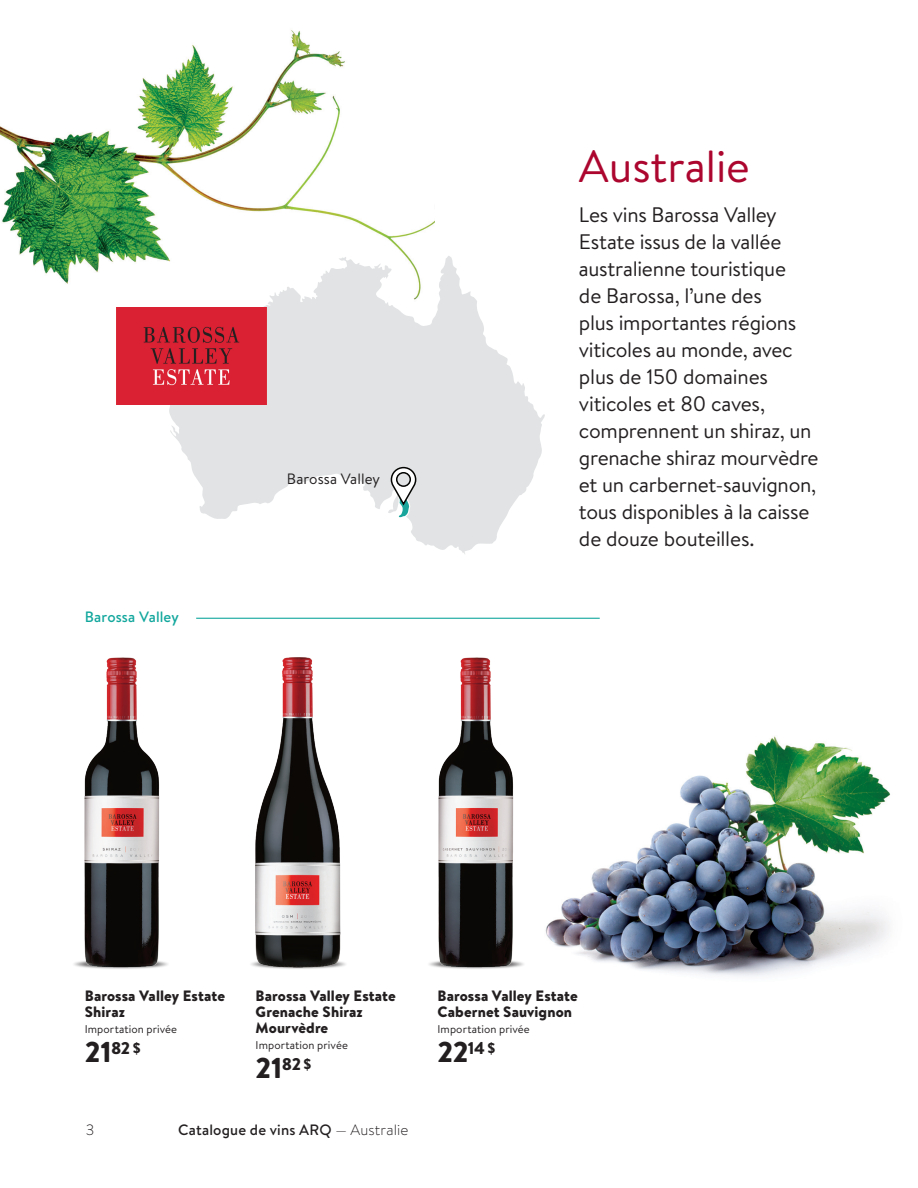
<style>
.page{position:relative;width:918px;height:1188px;background:#fff}
.page>*{position:absolute;margin:0;border:0;box-sizing:border-box;transform-origin:0 0}
.t1{font:45px "Brandon Text";letter-spacing:-.005em;color:#ac062f}
.t2{font:900 28.8px "Brandon Text";color:#231f20}
.t3{font:21px/27px "Brandon Text";letter-spacing:-.015em;color:#231f20}
.t4{font:900 15px/15.8px "Brandon Text";letter-spacing:.005em;color:#231f20}
.t5{font:500 15px "Brandon Text";letter-spacing:.01em;color:#231f20}
.t6{font:500 15px "Brandon Text";letter-spacing:.01em;color:#12a79d}
.t7{font:15px "Brandon Text";letter-spacing:.005em;color:#231f20}
.t8{font:300 15px "Brandon Text";color:#231f20}
.t9{font:11.25px "Brandon Text";letter-spacing:.01em;color:#231f20}
.s1{font-weight:300}
</style>
<div class="page">
<img style="left:545px;top:736px;width:345px;height:241px">
<img style="left:0;top:30px;width:435px;height:289px">
<svg style="left:169px;top:254px;width:376px;height:300px;fill:#e1e3e4"></svg>
<img style="left:545px;top:952px;width:5px;height:25px">
<img style="left:251px;top:657px;width:95px;height:312px">
<img style="left:74px;top:657px;width:94px;height:312px">
<img style="left:429px;top:657px;width:95px;height:312px">
<img style="left:117px;top:307px;width:149px;height:98px">
<svg style="left:390px;top:466px;width:27px;height:88px"></svg>
<hr style="left:196px;top:618px;width:404px;height:1px;background:#12a79d">
<p class="t6" style="left:85px;top:606px;width:96px">Barossa Valley</p>
<p class="t7" style="left:287px;top:469px;width:95px">Barossa Valley</p>
<h1 class="t1" style="left:579px;top:135px;width:172px">Australie</h1>
<p class="t3" style="left:579px;top:201px;width:241px">Les vins Barossa Valley<br>Estate issus de la vallée australienne touristique<br>de Barossa, l’une des<br>plus importantes régions viticoles au monde, avec plus de 150 domaines viticoles et 80 caves, comprennent un shiraz, un grenache shiraz mourvèdre et un carbernet-sauvignon, tous disponibles à la caisse de douze bouteilles.</p>
<p class="t4" style="left:85px;top:988px;width:142px">Barossa Valley Estate<br>Shiraz</p>
<p class="t9" style="left:85px;top:1022px;width:94px">Importation privée</p>
<h2 class="t2" style="left:85px;top:1032px;width:58px">21<sup>82</sup> <sup>$</sup></h2>
<p class="t4" style="left:256px;top:988px;width:142px">Barossa Valley Estate<br>Grenache Shiraz<br>Mourvèdre</p>
<p class="t9" style="left:256px;top:1038px;width:94px">Importation privée</p>
<h2 class="t2" style="left:256px;top:1047px;width:58px">21<sup>82</sup> <sup>$</sup></h2>
<p class="t8" style="left:86px;top:1120px;width:10px">3</p>
<p class="t5" style="left:178px;top:1119px;width:232px">Catalogue de vins ARQ <span class="s1">— Australie</span></p>
<p class="t4" style="left:438px;top:988px;width:142px">Barossa Valley Estate<br>Cabernet Sauvignon</p>
<p class="t9" style="left:438px;top:1022px;width:94px">Importation privée</p>
<h2 class="t2" style="left:438px;top:1032px;width:60px">22<sup>14</sup> <sup>$</sup></h2>
</div>
